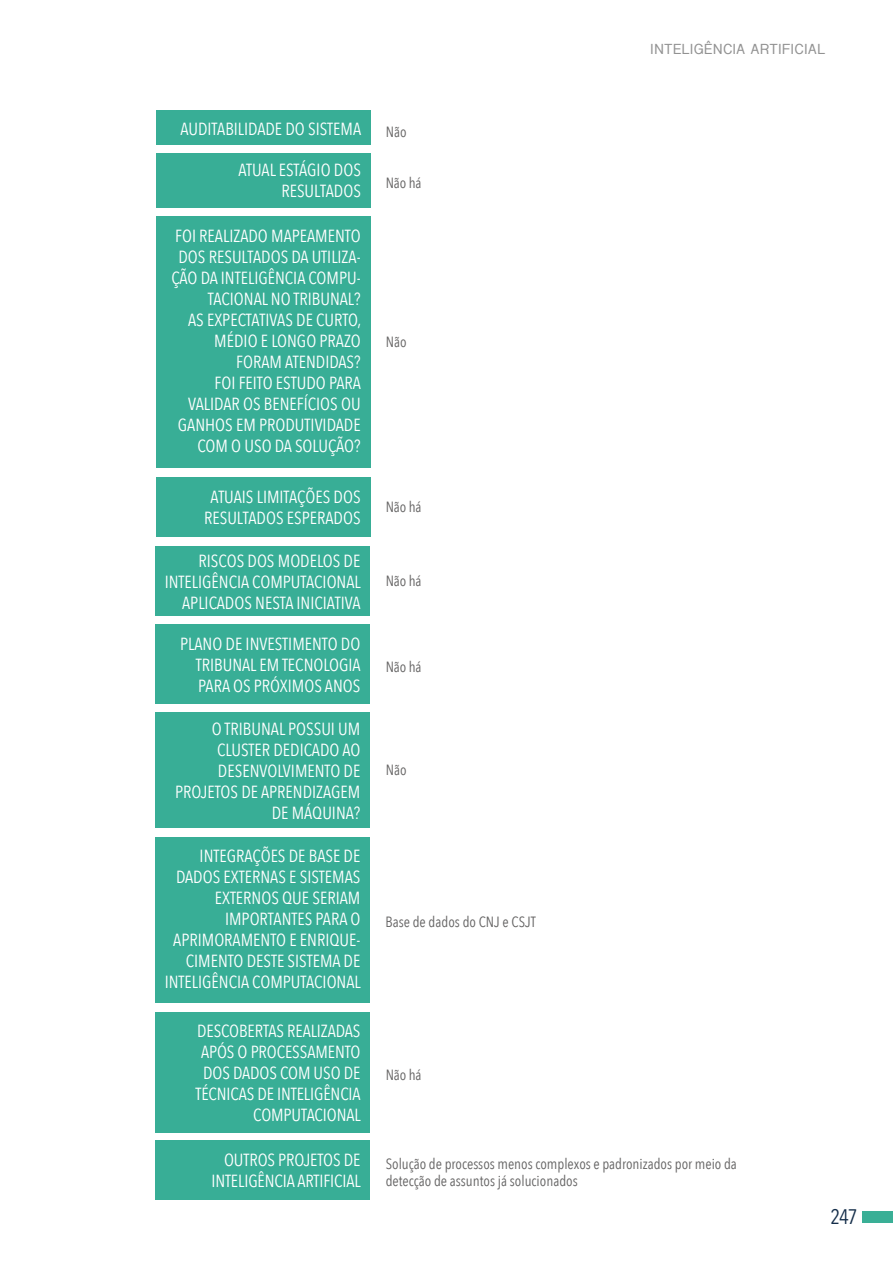
<style>
.page{position:relative;width:893px;height:1263px;background:#fff}
.page>*{position:absolute;margin:0;border:0;box-sizing:border-box;transform-origin:0 0}
.t1{font:21px "Avenir Next Condensed";color:#152e4a}
.t2{font:17.55px/21px "Avenir Next Condensed";color:#fff;text-align:right}
.t3{font:14.85px/17.7px "Avenir Next Condensed";color:#646363}
.t4{font:700 13.5px "Shree Dev 0714";letter-spacing:.055em;color:#929292}
</style>
<div class="page">
<div style="left:863px;top:1212px;width:30px;height:11px;background:#3aaf96"></div>
<div style="left:156px;top:111px;width:214px;height:34px;background:#38ae96"></div>
<div style="left:156px;top:153px;width:214px;height:55px;background:#38ae96"></div>
<div style="left:156px;top:216px;width:214px;height:251px;background:#38ae96"></div>
<div style="left:156px;top:477px;width:214px;height:60px;background:#38ae96"></div>
<div style="left:156px;top:546px;width:214px;height:69px;background:#38ae96"></div>
<div style="left:156px;top:624px;width:214px;height:80px;background:#38ae96"></div>
<div style="left:156px;top:712px;width:214px;height:116px;background:#38ae96"></div>
<div style="left:156px;top:837px;width:214px;height:165px;background:#38ae96"></div>
<div style="left:156px;top:1012px;width:214px;height:120px;background:#38ae96"></div>
<div style="left:156px;top:1140px;width:214px;height:60px;background:#38ae96"></div>
<p class="t4" style="left:651px;top:41px;width:176px">INTELIGÊNCIA ARTIFICIAL</p>
<p class="t2" style="left:181px;top:118px;width:182px">AUDITABILIDADE DO SISTEMA</p>
<p class="t2" style="left:238px;top:158px;width:124px">ATUAL ESTÁGIO DOS<br>RESULTADOS</p>
<p class="t2" style="left:171px;top:225px;width:191px">FOI REALIZADO MAPEAMENTO<br>DOS RESULTADOS DA UTILIZA-<br>ÇÃO DA INTELIGÊNCIA COMPU-<br>TACIONAL NO TRIBUNAL?<br>AS EXPECTATIVAS DE CURTO,<br>MÉDIO E LONGO PRAZO<br>FORAM ATENDIDAS?<br>FOI FEITO ESTUDO PARA<br>VALIDAR OS BENEFÍCIOS OU<br>GANHOS EM PRODUTIVIDADE<br>COM O USO DA SOLUÇÃO?</p>
<p class="t2" style="left:204px;top:486px;width:158px;text-align:center">ATUAIS LIMITAÇÕES DOS<br>RESULTADOS ESPERADOS</p>
<p class="t2" style="left:165px;top:549px;width:198px">RISCOS DOS MODELOS DE<br>INTELIGÊNCIA COMPUTACIONAL<br>APLICADOS NESTA INICIATIVA</p>
<p class="t2" style="left:196px;top:632px;width:166px;text-align:justify;text-indent:-16px">PLANO DE INVESTIMENTO DO TRIBUNAL EM TECNOLOGIA PARA OS PRÓXIMOS ANOS</p>
<p class="t2" style="left:175px;top:717px;width:187px">O TRIBUNAL POSSUI UM<br>CLUSTER DEDICADO AO<br>DESENVOLVIMENTO DE<br>PROJETOS DE APRENDIZAGEM<br>DE MÁQUINA?</p>
<p class="t2" style="left:165px;top:844px;width:198px">INTEGRAÇÕES DE BASE DE<br>DADOS EXTERNAS E SISTEMAS<br>EXTERNOS QUE SERIAM<br>IMPORTANTES PARA O<br>APRIMORAMENTO E ENRIQUE-<br>CIMENTO DESTE SISTEMA DE<br>INTELIGÊNCIA COMPUTACIONAL</p>
<p class="t2" style="left:195px;top:1020px;width:167px">DESCOBERTAS REALIZADAS<br>APÓS O PROCESSAMENTO<br>DOS DADOS COM USO DE<br>TÉCNICAS DE INTELIGÊNCIA<br>COMPUTACIONAL</p>
<p class="t2" style="left:211px;top:1149px;width:151px">OUTROS PROJETOS DE<br>INTELIGÊNCIA ARTIFICIAL</p>
<p class="t3" style="left:386px;top:122px;width:22px">Não</p>
<p class="t3" style="left:386px;top:173px;width:37px">Não há</p>
<p class="t3" style="left:386px;top:333px;width:22px">Não</p>
<p class="t3" style="left:386px;top:498px;width:37px">Não há</p>
<p class="t3" style="left:386px;top:571px;width:37px">Não há</p>
<p class="t3" style="left:386px;top:657px;width:37px">Não há</p>
<p class="t3" style="left:386px;top:760px;width:22px">Não</p>
<p class="t3" style="left:385px;top:912px;width:152px">Base de dados do CNJ e CSJT</p>
<p class="t3" style="left:386px;top:1065px;width:37px">Não há</p>
<p class="t3" style="left:386px;top:1154px;width:353px">Solução de processos menos complexos e padronizados por meio da detecção de assuntos já solucionados</p>
<p class="t1" style="left:830px;top:1199px;width:29px">247</p>
</div>
